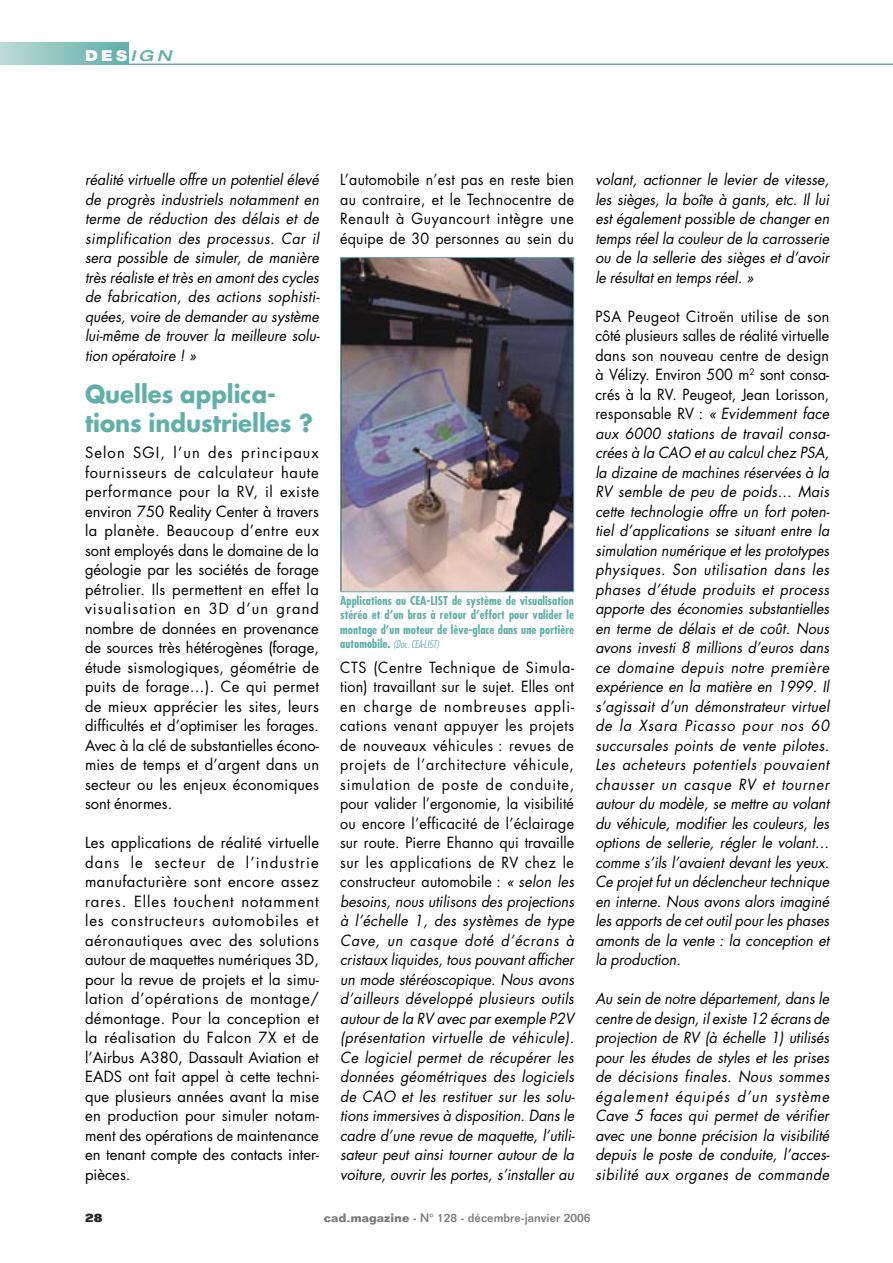
<style>
.page{position:relative;width:893px;height:1263px;background:#fff}
.page>*{position:absolute;margin:0;border:0;box-sizing:border-box;transform-origin:0 0}
.sous_titre{font:700 24px/28.5px "Futura";color:#60b0a9;scale:.95 1}
.texte{font:italic 15px/19.5px "Futura";color:#000;text-align:justify;scale:.95 1}
.texte-2{font:15px/19.5px "Futura";letter-spacing:.015em;color:#000;text-align:justify}
.texte-3{font:15px/19.5px "Futura";letter-spacing:.015em;color:#000;text-align:justify;scale:.95 1}
.t1{font:900 15px "Helvetica Neue";color:#fff;scale:1.1 1}
.legende{font:700 condensed 12px/14.4px "Futura";color:#60b0a9;text-align:justify}
.t2{font:500 12px "Folio";color:#7c7c7c}
.t3{font:800 12px "Folio";color:#2a2a2a}
.legende-2{font:italic 300 condensed 10.5px "Futura";color:#60b0a9}
.s1{font-weight:500;font-style:italic;font-stretch:expanded;color:#60b0a9}
.s2{font-weight:700;font-style:normal;font-size:12px}
.s3{font-style:normal}
.s4{font-weight:700}
</style>
<div class="page">
<hr style="left:85px;top:64px;width:808px;height:1px;background:#60b0a9">
<div style="left:0;top:42px;width:129px;height:23px;background:linear-gradient(to right,#bddbd7,#5eafa8)"></div>
<img style="left:342px;top:259px;width:230px;height:331px">
<div style="left:340px;top:257px;width:234px;height:335px;border:1px solid #60b0a9"></div>
<p class="t1" style="left:85px;top:46px;width:80px">DES<span class="s1">IGN</span></p>
<p class="texte" style="left:85px;top:170px;width:248px">réalité virtuelle offre un potentiel élevé de progrès industriels notamment en terme de réduction des délais et de simplification des processus. Car il sera possible de simuler, de manière très réaliste et très en amont des cycles de fabrication, des actions sophisti&shy;quées, voire de demander au système lui-même de trouver la meilleure solu&shy;tion opératoire ! »</p>
<p class="sous_titre" style="left:85px;top:380px;width:241px">Quelles applica&shy;tions industrielles ?</p>
<p class="texte-2" style="left:85px;top:443px;width:236px">Selon SGI, l’un des principaux fournisseurs de calculateur haute performance pour la RV, il existe environ 750 Reality Center à travers la planète. Beaucoup d’entre eux sont employés dans le domaine de la géologie par les sociétés de forage pétrolier. Ils permettent en effet la visualisation en 3D d’un grand nombre de données en provenance de sources très hétérogènes (forage, étude sismologiques, géométrie de puits de forage…). Ce qui permet de mieux apprécier les sites, leurs difficultés et d’optimiser les forages.<br>Avec à la clé de substantielles écono&shy;mies de temps et d’argent dans un secteur ou les enjeux économiques sont énormes.</p>
<p class="texte-2" style="left:85px;top:833px;width:236px">Les applications de réalité virtuelle dans le secteur de l’industrie manufacturière sont encore assez rares. Elles touchent notamment les constructeurs automobiles et aéronautiques avec des solutions autour de maquettes numériques 3D, pour la revue de projets et la simu&shy;lation d’opérations de montage/ démontage. Pour la conception et la réalisation du Falcon 7X et de l’Airbus A380, Dassault Aviation et EADS ont fait appel à cette techni&shy;que plusieurs années avant la mise en production pour simuler notam&shy;ment des opérations de maintenance en tenant compte des contacts inter&shy;pièces.</p>
<p class="texte-3" style="left:340px;top:170px;width:248px">L’automobile n’est pas en reste bien au contraire, et le Technocentre de Renault à Guyancourt intègre une équipe de 30 personnes au sein du</p>
<p class="legende" style="left:340px;top:593px;width:235px">Applications au CEA-LIST de système de visualisation stéréo et d’un bras à retour d’effort pour valider le montage d’un moteur de lève-glace dans une portière</p>
<p class="legende-2" style="left:340px;top:638px;width:101px"><span class="s2">automobile.</span> (Doc. CEA-LIST)</p>
<p class="texte" style="left:340px;top:657px;width:248px"><span class="s3">CTS (Centre Technique de Simula&shy;tion) travaillant sur le sujet. Elles ont en charge de nombreuses appli&shy;cations venant appuyer les projets de nouveaux véhicules : revues de projets de l’architecture véhicule, simulation de poste de conduite, pour valider l’ergonomie, la visibilité ou encore l’efficacité de l’éclairage sur route. Pierre Ehanno qui travaille sur les applications de RV chez le constructeur automobile :</span> « selon les besoins, nous utilisons des projections à l’échelle 1, des systèmes de type Cave, un casque doté d’écrans à cristaux liquides, tous pouvant afficher un mode stéréoscopique. Nous avons d’ailleurs développé plusieurs outils autour de la RV avec par exemple P2V (présentation virtuelle de véhicule).<br>Ce logiciel permet de récupérer les données géométriques des logiciels de CAO et les restituer sur les solu&shy;tions immersives à disposition. Dans le cadre d’une revue de maquette, l’utili&shy;sateur peut ainsi tourner autour de la voiture, ouvrir les portes, s’installer au</p>
<p class="texte" style="left:595px;top:170px;width:248px">volant, actionner le levier de vitesse, les sièges, la boîte à gants, etc. Il lui est également possible de changer en temps réel la couleur de la carrosserie ou de la sellerie des sièges et d’avoir le résultat en temps réel. »</p>
<p class="texte" style="left:595px;top:306px;width:248px"><span class="s3">PSA Peugeot Citroën utilise de son côté plusieurs salles de réalité virtuelle dans son nouveau centre de design à Vélizy. Environ 500 m</span><sup>2</sup> <span class="s3">sont consa&shy;crés à la RV. Peugeot, Jean Lorisson, responsable RV :</span> « Evidemment face aux 6000 stations de travail consa&shy;crées à la CAO et au calcul chez PSA, la dizaine de machines réservées à la RV semble de peu de poids… Mais cette technologie offre un fort poten&shy;tiel d’applications se situant entre la simulation numérique et les prototypes physiques. Son utilisation dans les phases d’étude produits et process apporte des économies substantielles en terme de délais et de coût. Nous avons investi 8 millions d’euros dans ce domaine depuis notre première expérience en la matière en 1999. Il s’agissait d’un démonstrateur virtuel de la Xsara Picasso pour nos 60 succursales points de vente pilotes.<br>Les acheteurs potentiels pouvaient chausser un casque RV et tourner autour du modèle, se mettre au volant du véhicule, modifier les couleurs, les options de sellerie, régler le volant… comme s’ils l’avaient devant les yeux.<br>Ce projet fut un déclencheur technique en interne. Nous avons alors imaginé les apports de cet outil pour les phases amonts de la vente : la conception et la production.</p>
<p class="texte" style="left:595px;top:989px;width:248px">Au sein de notre département, dans le centre de design, il existe 12 écrans de projection de RV (à échelle 1) utilisés pour les études de styles et les prises de décisions finales. Nous sommes également équipés d’un système Cave 5 faces qui permet de vérifier avec une bonne précision la visibilité depuis le poste de conduite, l’acces&shy;sibilité aux organes de commande</p>
<p class="t3" style="left:85px;top:1210px;width:19px">28</p>
<p class="t2" style="left:324px;top:1210px;width:268px"><span class="s4">cad-magazine</span> - N° 128 - décembre-janvier 2006</p>
</div>
